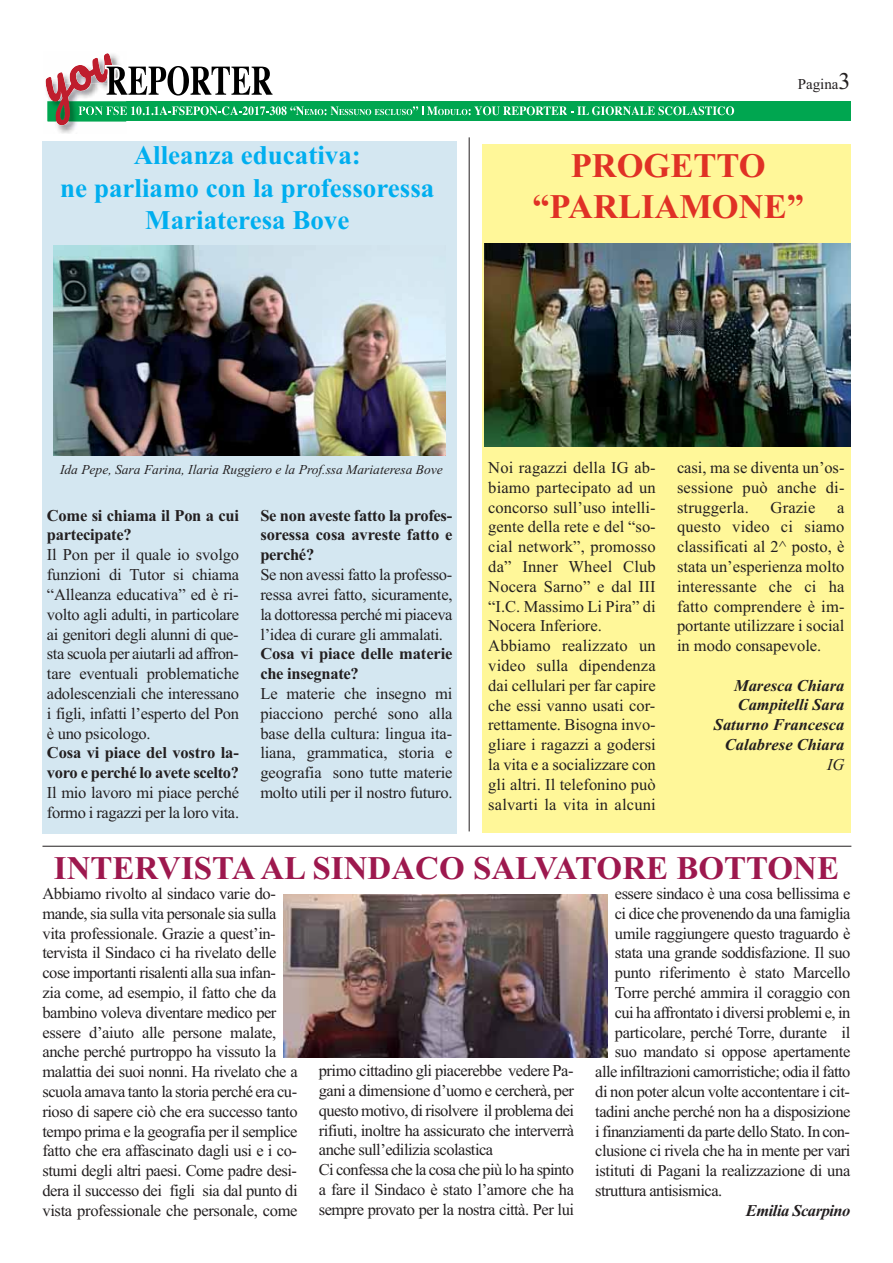
<style>
.page{position:relative;width:893px;height:1263px;background:#fff}
.page>*{position:absolute;margin:0;border:0;box-sizing:border-box;transform-origin:0 0}
.t1{font:700 34.5px/41.4px "Times New Roman";color:#e03125;text-align:center}
.t2{font:700 33px "Times New Roman";color:#9d184e}
.t3{font:700 27px/32.4px "Times New Roman";color:#00aeef;text-align:center}
.t4{font:16.5px/19.8px "Times New Roman";letter-spacing:-.025em;color:#231f20;text-align:justify}
.t5{font:16.5px/19.8px "Times New Roman";letter-spacing:.005em;color:#231f20}
.t6{font:700 16.5px/19.8px "Times New Roman";letter-spacing:-.015em;color:#231f20}
.t7{font:italic 700 16.5px/19.8px "Times New Roman";color:#231f20;text-align:right}
.t8{font:italic 700 16.5px "Times New Roman";letter-spacing:-.03em;color:#231f20}
.t9{font:italic 16.5px "Times New Roman";color:#231f20}
.t10{font:15px "Times New Roman";color:#231f20}
.t11{font:italic 13.5px "Times New Roman";color:#231f20}
.s1{font-size:24px}
</style>
<div class="page">
<div style="left:47px;top:102px;width:803px;height:19px;background:#00a650"></div>
<svg style="left:46px;top:53px;width:688px;height:69px"></svg>
<img style="left:45px;top:79px;width:81px;height:5px">
<img style="left:46px;top:95px;width:80px;height:39px">
<div style="left:42px;top:141px;width:415px;height:692px;background:#d4e7f1"></div>
<img style="left:54px;top:246px;width:392px;height:210px">
<hr style="left:42px;top:846px;width:809px;height:1px;background:#231f20">
<hr style="left:469px;top:137px;width:1px;height:694px;background:#231f20">
<img style="left:284px;top:895px;width:323px;height:162px">
<div style="left:482px;top:145px;width:368px;height:688px;background:#fff799"></div>
<img style="left:485px;top:243px;width:365px;height:204px">
<h3 class="t3" style="left:60px;top:142px;width:375px">Alleanza educativa:<br>ne parliamo con la professoressa<br>Mariateresa Bove</h3>
<p class="t10" style="left:798px;top:79px;width:54px">Pagina<span class="s1">3</span></p>
<h1 class="t1" style="left:532px;top:148px;width:273px">PROGETTO “PARLIAMONE”</h1>
<p class="t11" style="left:60px;top:465px;width:384px">Ida Pepe, Sara Farina, Ilaria Ruggiero e la Prof.ssa Mariateresa Bove</p>
<p class="t6" style="left:47px;top:507px;width:194px">Come si chiama il Pon a cui partecipate?</p>
<p class="t4" style="left:47px;top:547px;width:194px">Il Pon per il quale io svolgo funzioni di Tutor si chiama “Alleanza educativa” ed è ri&shy;volto agli adulti, in particolare ai genitori degli alunni di que&shy;sta scuola per aiutarli ad affron&shy;tare eventuali problematiche adolescenziali che interessano i figli, infatti l’esperto del Pon è uno psicologo.</p>
<p class="t6" style="left:47px;top:745px;width:194px">Cosa vi piace del vostro la&shy;voro e perché lo avete scelto?</p>
<p class="t4" style="left:47px;top:784px;width:194px">Il mio lavoro mi piace perché formo i ragazzi per la loro vita.</p>
<p class="t6" style="left:260px;top:507px;width:194px;text-align:justify">Se non aveste fatto la profes&shy;soressa cosa avreste fatto e perché?</p>
<p class="t4" style="left:260px;top:566px;width:194px">Se non avessi fatto la professo&shy;ressa avrei fatto, sicuramente, la dottoressa perché mi piaceva l’idea di curare gli ammalati.</p>
<p class="t6" style="left:260px;top:646px;width:194px">Cosa vi piace delle materie che insegnate?</p>
<p class="t4" style="left:260px;top:685px;width:194px">Le materie che insegno mi piacciono perché sono alla base della cultura: lingua ita&shy;liana, grammatica, storia e geografia sono tutte materie molto utili per il nostro futuro.</p>
<p class="t5" style="left:488px;top:459px;width:169px">Noi ragazzi della IG ab&shy;biamo partecipato ad un concorso sull’uso intelli&shy;gente della rete e del “so&shy;cial network”, promosso da” Inner Wheel Club<br>Nocera Sarno” e dal III “I.C. Massimo Li Pira” di<br>Nocera Inferiore.<br>Abbiamo realizzato un video sulla dipendenza dai cellulari per far capire che essi vanno usati cor&shy;rettamente. Bisogna invo&shy;gliare i ragazzi a godersi la vita e a socializzare con gli altri. Il telefonino può salvarti la vita in alcuni</p>
<p class="t4" style="left:677px;top:459px;width:169px">casi, ma se diventa un’os&shy;sessione può anche di&shy;struggerla.</p>
<p class="t4" style="left:770px;top:499px;width:46px">Grazie</p>
<p class="t4" style="left:677px;top:499px;width:169px;text-indent:160px">a questo video ci siamo classificati al 2^ posto, è stata un’esperienza molto interessante che ci ha fatto comprendere è im&shy;portante utilizzare i social in modo consapevole.</p>
<p class="t7" style="left:714px;top:677px;width:132px">Maresca Chiara<br>Campitelli Sara<br>Saturno Francesca<br>Calabrese Chiara</p>
<p class="t9" style="left:827px;top:759px;width:19px">IG</p>
<h2 class="t2" style="left:54px;top:857px;width:787px">INTERVISTA AL SINDACO SALVATORE BOTTONE</h2>
<p class="t4" style="left:42px;top:885px;width:257px;text-align:left">Abbiamo rivolto al sindaco varie do&shy;mande, sia sulla vita personale sia sulla vita professionale. Grazie a quest’in&shy;tervista il Sindaco ci ha rivelato delle cose importanti risalenti alla sua infan&shy;zia come, ad esempio, il fatto che da bambino voleva diventare medico per essere d’aiuto alle persone malate, anche perché purtroppo ha vissuto la malattia dei suoi nonni. Ha rivelato che a scuola amava tanto la storia perché era cu&shy;rioso di sapere ciò che era successo tanto tempo prima e la geografia per il semplice fatto che era affascinato dagli usi e i co&shy;stumi degli altri paesi. Come padre desi&shy;dera il successo dei figli sia dal punto di vista professionale che personale, come</p>
<p class="t4" style="left:319px;top:1062px;width:257px;text-align:left">primo cittadino gli piacerebbe vedere Pa&shy;gani a dimensione d’uomo e cercherà, per questo motivo, di risolvere il problema dei rifiuti, inoltre ha assicurato che interverrà anche sull’edilizia scolastica<br>Ci confessa che la cosa che più lo ha spinto a fare il Sindaco è stato l’amore che ha sempre provato per la nostra città. Per lui</p>
<p class="t4" style="left:615px;top:885px;width:237px">essere sindaco è una cosa bellissima e</p>
<p class="t4" style="left:615px;top:905px;width:237px">ci dice che provenendo da una famiglia</p>
<p class="t4" style="left:615px;top:925px;width:237px">umile raggiungere questo traguardo è</p>
<p class="t4" style="left:615px;top:945px;width:237px">stata una grande soddisfazione. Il suo</p>
<p class="t4" style="left:615px;top:964px;width:237px">punto riferimento è stato Marcello</p>
<p class="t4" style="left:615px;top:984px;width:237px">Torre perché ammira il coraggio con</p>
<p class="t4" style="left:615px;top:1004px;width:237px">cui ha affrontato i diversi problemi e, in</p>
<p class="t4" style="left:615px;top:1024px;width:237px">particolare, perché Torre, durante il</p>
<p class="t4" style="left:615px;top:1044px;width:237px">suo mandato si oppose apertamente</p>
<p class="t4" style="left:595px;top:1063px;width:257px">alle infiltrazioni camorristiche; odia il fatto</p>
<p class="t4" style="left:595px;top:1083px;width:256px">di non poter alcun volte accontentare i cit-</p>
<p class="t4" style="left:595px;top:1103px;width:257px">tadini anche perché non ha a disposizione</p>
<p class="t4" style="left:595px;top:1123px;width:256px">i finanziamenti da parte dello Stato. In con-</p>
<p class="t4" style="left:595px;top:1143px;width:257px">clusione ci rivela che ha in mente per vari</p>
<p class="t4" style="left:595px;top:1162px;width:257px">istituti di Pagani la realizzazione di una</p>
<p class="t4" style="left:595px;top:1182px;width:129px">struttura antisismica.</p>
<p class="t8" style="left:746px;top:1204px;width:106px">Emilia Scarpino</p>
</div>
